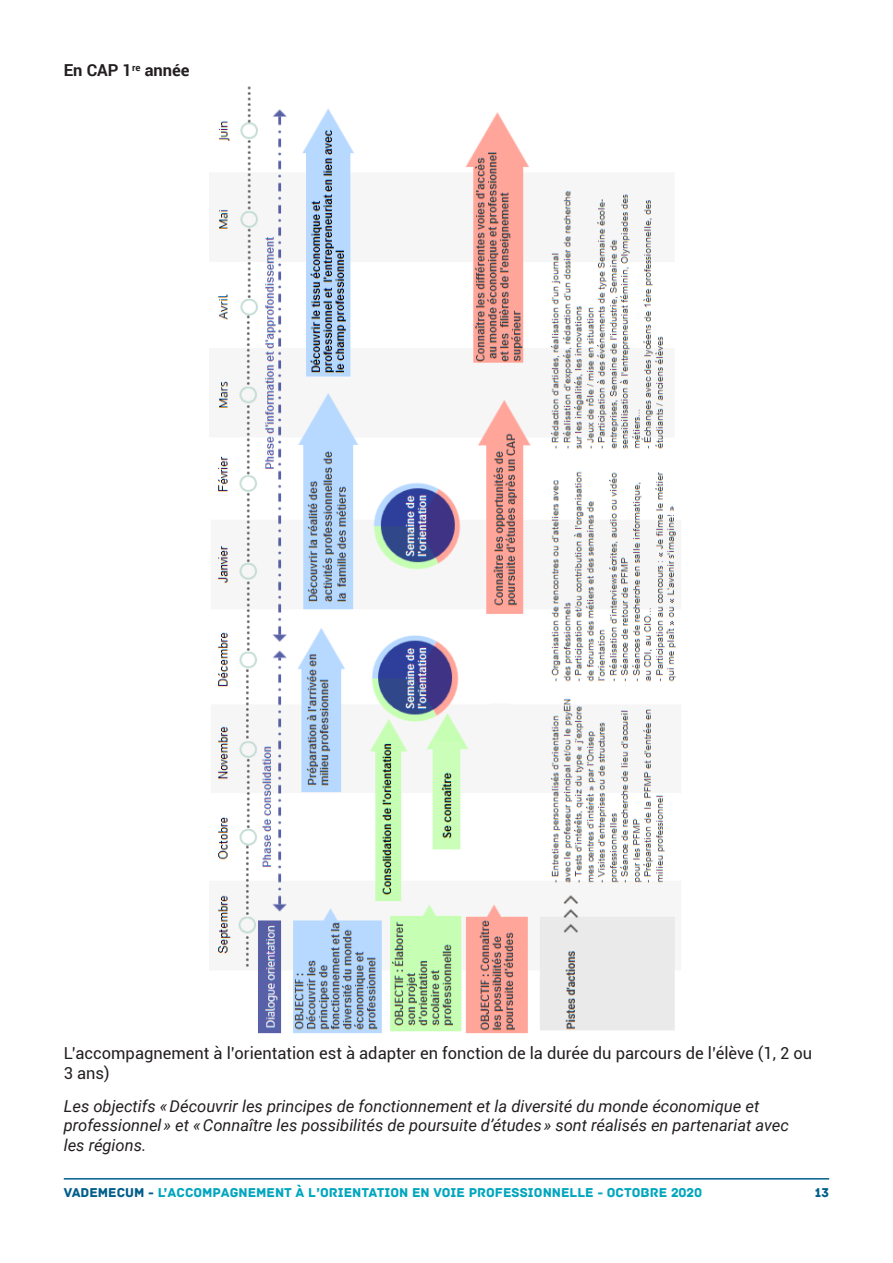
<style>
.page{position:relative;width:893px;height:1263px;background:#fff}
.page>*{position:absolute;margin:0;border:0;box-sizing:border-box;transform-origin:0 0}
.t1{font:italic 16.5px/19.8px "Roboto";color:#231f20}
.t2{font:16.5px/19.8px "Roboto";color:#231f20}
.t3{font:700 16.5px "Roboto";color:#231f20}
.t4{font:13.5px "Archive";color:#00a6be}
.t5{font:13.5px "Archive";color:#005e8b}
.s1{color:#005e8b}
</style>
<div class="page">
<hr style="left:64px;top:1178px;width:765px;height:1px;background:#005e8b">
<img style="left:218px;top:86px;width:458px;height:948px">
<p class="t3" style="left:64px;top:59px;width:127px">En CAP 1<sup>re</sup> année</p>
<p class="t2" style="left:64px;top:1043px;width:750px">L’accompagnement à l’orientation est à adapter en fonction de la durée du parcours de l’élève (1, 2 ou<br>3 ans)</p>
<p class="t1" style="left:64px;top:1095px;width:727px">Les objectifs « Découvrir les principes de fonctionnement et la diversité du monde économique et professionnel » et « Connaître les possibilités de poursuite d’études » sont réalisés en partenariat avec les régions.</p>
<p class="t4" style="left:64px;top:1184px;width:640px"><span class="s1">VADEMECUM -</span> L’ACCOMPAGNEMENT À L’ORIENTATION EN VOIE PROFESSIONNELLE - OCTOBRE 2020</p>
<p class="t5" style="left:815px;top:1184px;width:16px">13</p>
</div>
